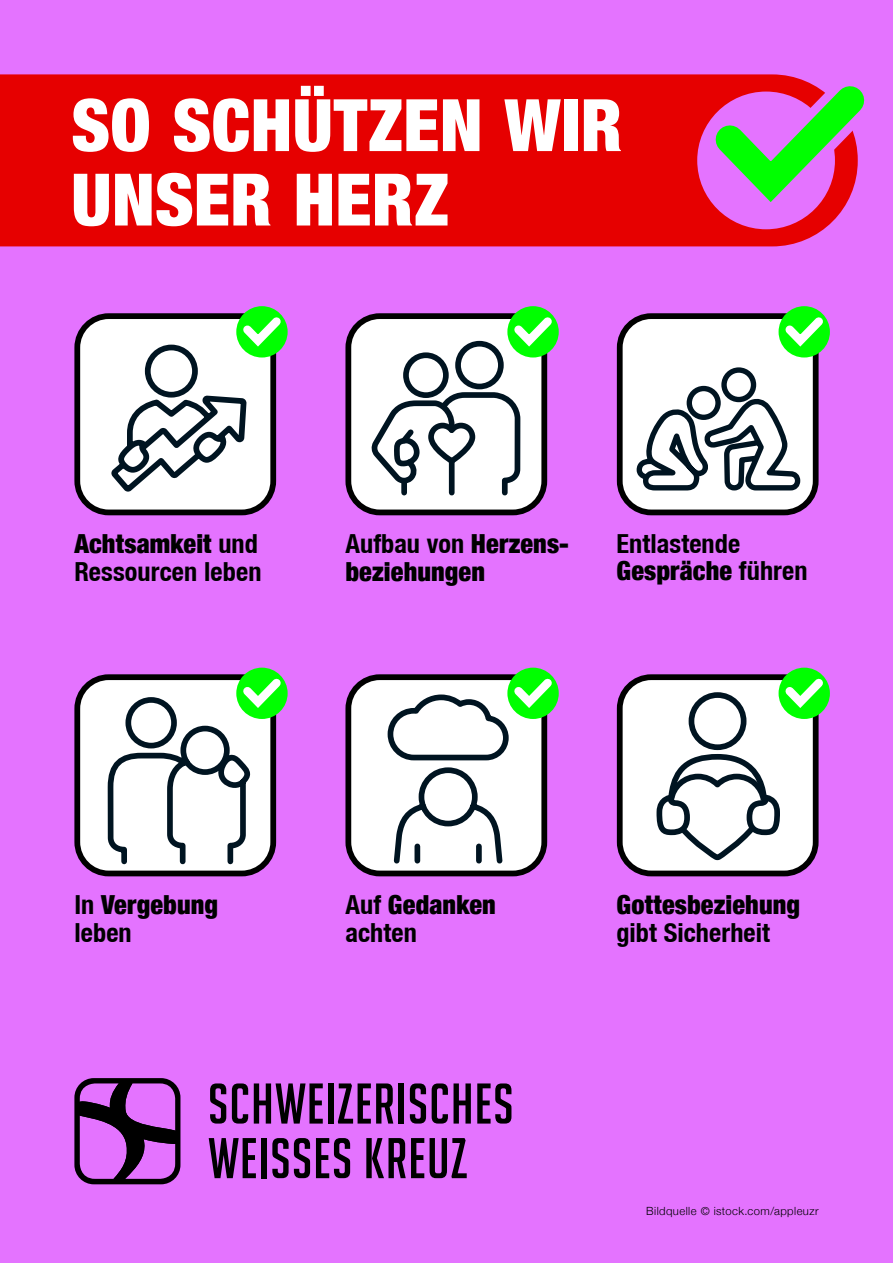
<style>
.page{position:relative;width:893px;height:1263px;background:#e473ff}
.page>*{position:absolute;margin:0;border:0;box-sizing:border-box;transform-origin:0 0}
.t1{font:900 condensed 72.45px/74.4px "Helvetica Neue";letter-spacing:.005em;color:#fff}
.t2{font:900 condensed 26.25px "Helvetica Neue";letter-spacing:.005em;color:#000}
.t3{font:700 condensed 26.25px "Helvetica Neue LT";letter-spacing:.005em;color:#000}
.t4{font:300 11.25px "Helvetica Neue";letter-spacing:.04em;color:#000}
.s1{font-family:"Helvetica Neue LT";font-weight:700}
.s2{font-family:"Helvetica Neue";font-weight:900}
</style>
<div class="page">
<div style="left:0;top:74px;width:666px;height:172px;background:#e60000"></div>
<svg style="left:666px;top:74px;width:166px;height:173px;background:#e50c1c"></svg>
<svg style="left:690px;top:74px;width:175px;height:148px"></svg>
<div style="left:74px;top:1078px;width:106px;height:106px;border:10px solid #000;border-radius:14px"></div>
<svg style="left:80px;top:1083px;width:95px;height:96px"></svg>
<svg style="left:210px;top:1083px;width:16px;height:40px"></svg>
<svg style="left:232px;top:1083px;width:16px;height:40px"></svg>
<svg style="left:254px;top:1083px;width:69px;height:40px"></svg>
<div style="left:328px;top:1083px;width:5px;height:40px;background:#000"></div>
<svg style="left:338px;top:1083px;width:55px;height:40px"></svg>
<div style="left:399px;top:1083px;width:5px;height:40px;background:#000"></div>
<svg style="left:410px;top:1083px;width:16px;height:40px"></svg>
<svg style="left:432px;top:1083px;width:16px;height:40px"></svg>
<svg style="left:454px;top:1083px;width:17px;height:40px"></svg>
<svg style="left:477px;top:1083px;width:34px;height:40px"></svg>
<svg style="left:209px;top:1138px;width:47px;height:40px"></svg>
<div style="left:261px;top:1138px;width:5px;height:40px;background:#000"></div>
<svg style="left:272px;top:1138px;width:38px;height:40px"></svg>
<svg style="left:316px;top:1138px;width:34px;height:40px"></svg>
<svg style="left:366px;top:1138px;width:58px;height:40px"></svg>
<svg style="left:430px;top:1138px;width:37px;height:40px"></svg>
<div style="left:348px;top:316px;width:196px;height:196px;background:#fff;border-radius:31px"></div>
<div style="left:345px;top:313px;width:202px;height:202px;border:6px solid #000;border-radius:31px"></div>
<div style="left:348px;top:677px;width:196px;height:196px;background:#fff;border-radius:31px"></div>
<div style="left:345px;top:674px;width:202px;height:202px;border:6px solid #000;border-radius:31px"></div>
<div style="left:620px;top:316px;width:196px;height:196px;background:#fff;border-radius:31px"></div>
<div style="left:617px;top:313px;width:202px;height:202px;border:6px solid #000;border-radius:31px"></div>
<div style="left:620px;top:677px;width:196px;height:196px;background:#fff;border-radius:31px"></div>
<div style="left:617px;top:674px;width:202px;height:202px;border:6px solid #000;border-radius:31px"></div>
<div style="left:77px;top:316px;width:196px;height:196px;background:#fff;border-radius:31px"></div>
<div style="left:74px;top:313px;width:202px;height:202px;border:6px solid #000;border-radius:31px"></div>
<div style="left:77px;top:677px;width:196px;height:196px;background:#fff;border-radius:31px"></div>
<div style="left:74px;top:674px;width:202px;height:202px;border:6px solid #000;border-radius:31px"></div>
<svg style="left:636px;top:367px;width:165px;height:124px"></svg>
<svg style="left:507px;top:306px;width:52px;height:51px"></svg>
<svg style="left:366px;top:310px;width:193px;height:188px"></svg>
<div style="left:779px;top:306px;width:51px;height:51px;background:#0f0;border-radius:50%"></div>
<svg style="left:778px;top:310px;width:52px;height:43px"></svg>
<svg style="left:236px;top:306px;width:52px;height:51px"></svg>
<svg style="left:106px;top:310px;width:182px;height:186px"></svg>
<div style="left:689px;top:692px;width:57px;height:58px;border:6px solid #001421;border-radius:50%"></div>
<svg style="left:656px;top:754px;width:124px;height:107px"></svg>
<svg style="left:105px;top:671px;width:183px;height:196px"></svg>
<div style="left:779px;top:668px;width:51px;height:51px;background:#0f0;border-radius:50%"></div>
<svg style="left:778px;top:671px;width:52px;height:43px"></svg>
<svg style="left:385px;top:671px;width:174px;height:196px"></svg>
<h1 class="t1" style="left:71px;top:84px;width:552px">SO SCHÜTZEN WIR<br>UNSER HERZ</h1>
<p class="t2" style="left:74px;top:522px;width:185px">Achtsamkeit <span class="s1">und</span></p>
<p class="t3" style="left:74px;top:555px;width:189px">Ressourcen leben</p>
<p class="t3" style="left:345px;top:528px;width:225px">Aufbau von <span class="s2">Herzens-</span></p>
<p class="t2" style="left:345px;top:550px;width:141px">beziehungen</p>
<p class="t3" style="left:617px;top:527px;width:125px">Entlastende</p>
<p class="t2" style="left:617px;top:549px;width:193px">Gespräche <span class="s1">führen</span></p>
<p class="t2" style="left:74px;top:883px;width:145px"><span class="s1">In</span> Vergebung</p>
<p class="t3" style="left:74px;top:917px;width:59px">leben</p>
<p class="t2" style="left:345px;top:883px;width:152px"><span class="s1">Auf</span> Gedanken</p>
<p class="t3" style="left:345px;top:917px;width:73px">achten</p>
<p class="t2" style="left:617px;top:883px;width:185px">Gottesbeziehung</p>
<p class="t3" style="left:617px;top:917px;width:155px">gibt Sicherheit</p>
<p class="t4" style="left:646px;top:1202px;width:174px">Bildquelle © istock.com/appleuzr</p>
</div>
